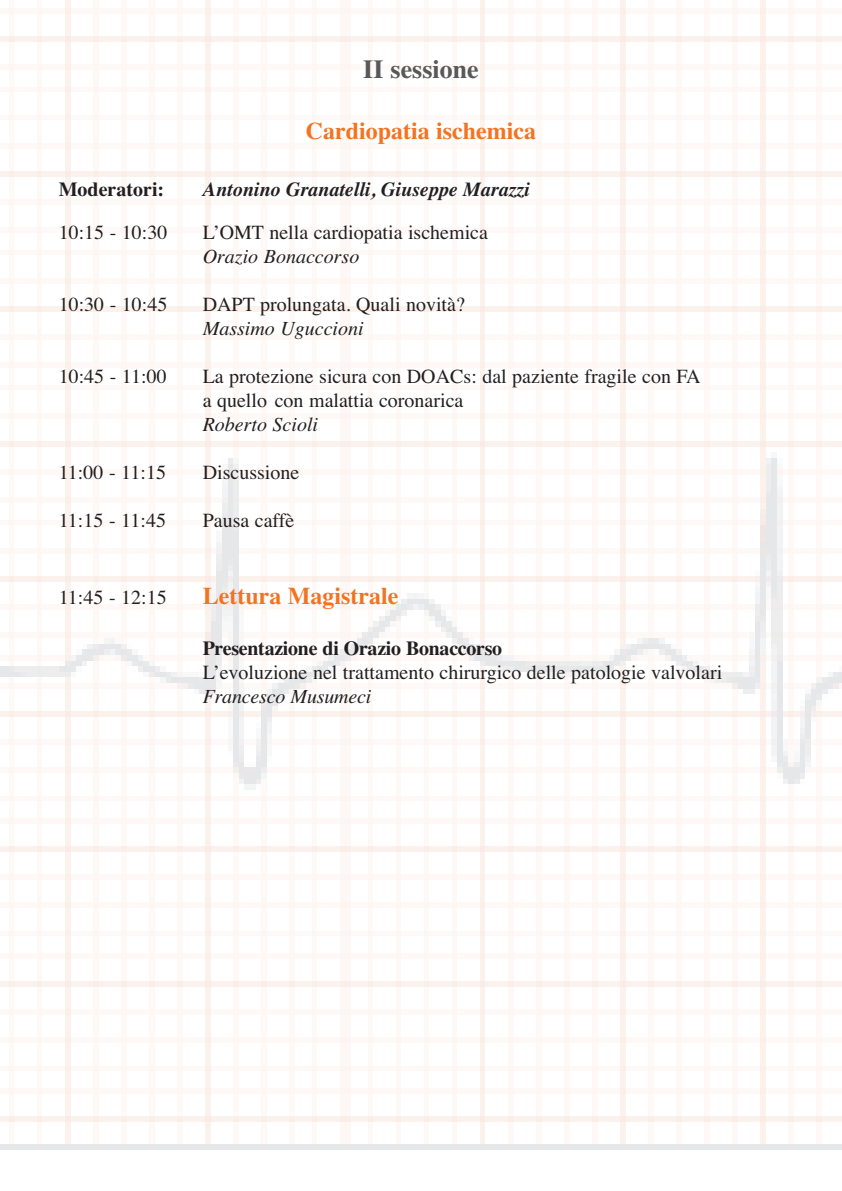
<style>
.page{position:relative;width:842px;height:1191px;background:#fff}
.page>*{position:absolute;margin:0;border:0;box-sizing:border-box;transform-origin:0 0}
.t1{font:700 26px "Times";color:#57585a}
.t2{font:700 24px "Times";color:#f47321}
.t3{font:20px/24px "Times";color:#231f20}
.t4{font:italic 20px "Times";color:#231f20}
.t5{font:700 20px "Times";letter-spacing:-.015em;color:#231f20}
.t6{font:italic 700 20px "Times";color:#231f20}
</style>
<div class="page">
<img style="left:0;top:0;width:842px;height:1149px">
<h1 class="t1" style="left:363px;top:54px;width:117px">II sessione</h1>
<p class="t2" style="left:306px;top:117px;width:232px">Cardiopatia ischemica</p>
<p class="t5" style="left:59px;top:177px;width:107px">Moderatori:</p>
<p class="t6" style="left:203px;top:177px;width:329px">Antonino Granatelli, Giuseppe Marazzi</p>
<p class="t3" style="left:59px;top:220px;width:110px">10:15 - 10:30</p>
<p class="t3" style="left:203px;top:220px;width:287px">L’OMT nella cardiopatia ischemica</p>
<p class="t4" style="left:203px;top:245px;width:158px">Orazio Bonaccorso</p>
<p class="t3" style="left:59px;top:292px;width:110px">10:30 - 10:45</p>
<p class="t3" style="left:203px;top:292px;width:264px">DAPT prolungata. Quali novità?</p>
<p class="t4" style="left:203px;top:317px;width:163px">Massimo Uguccioni</p>
<p class="t3" style="left:59px;top:364px;width:110px">10:45 - 11:00</p>
<p class="t3" style="left:203px;top:364px;width:499px">La protezione sicura con DOACs: dal paziente fragile con FA a quello con malattia coronarica</p>
<p class="t4" style="left:203px;top:413px;width:117px">Roberto Scioli</p>
<p class="t3" style="left:59px;top:460px;width:109px">11:00 - 11:15</p>
<p class="t3" style="left:203px;top:460px;width:98px">Discussione</p>
<p class="t3" style="left:59px;top:508px;width:109px">11:15 - 11:45</p>
<p class="t3" style="left:203px;top:508px;width:93px">Pausa caffè</p>
<p class="t3" style="left:59px;top:585px;width:110px">11:45 - 12:15</p>
<p class="t2" style="left:203px;top:581px;width:197px">Lettura Magistrale</p>
<p class="t5" style="left:203px;top:636px;width:301px">Presentazione di Orazio Bonaccorso</p>
<p class="t3" style="left:203px;top:660px;width:521px">L’evoluzione nel trattamento chirurgico delle patologie valvolari</p>
<p class="t4" style="left:203px;top:684px;width:170px">Francesco Musumeci</p>
</div>
